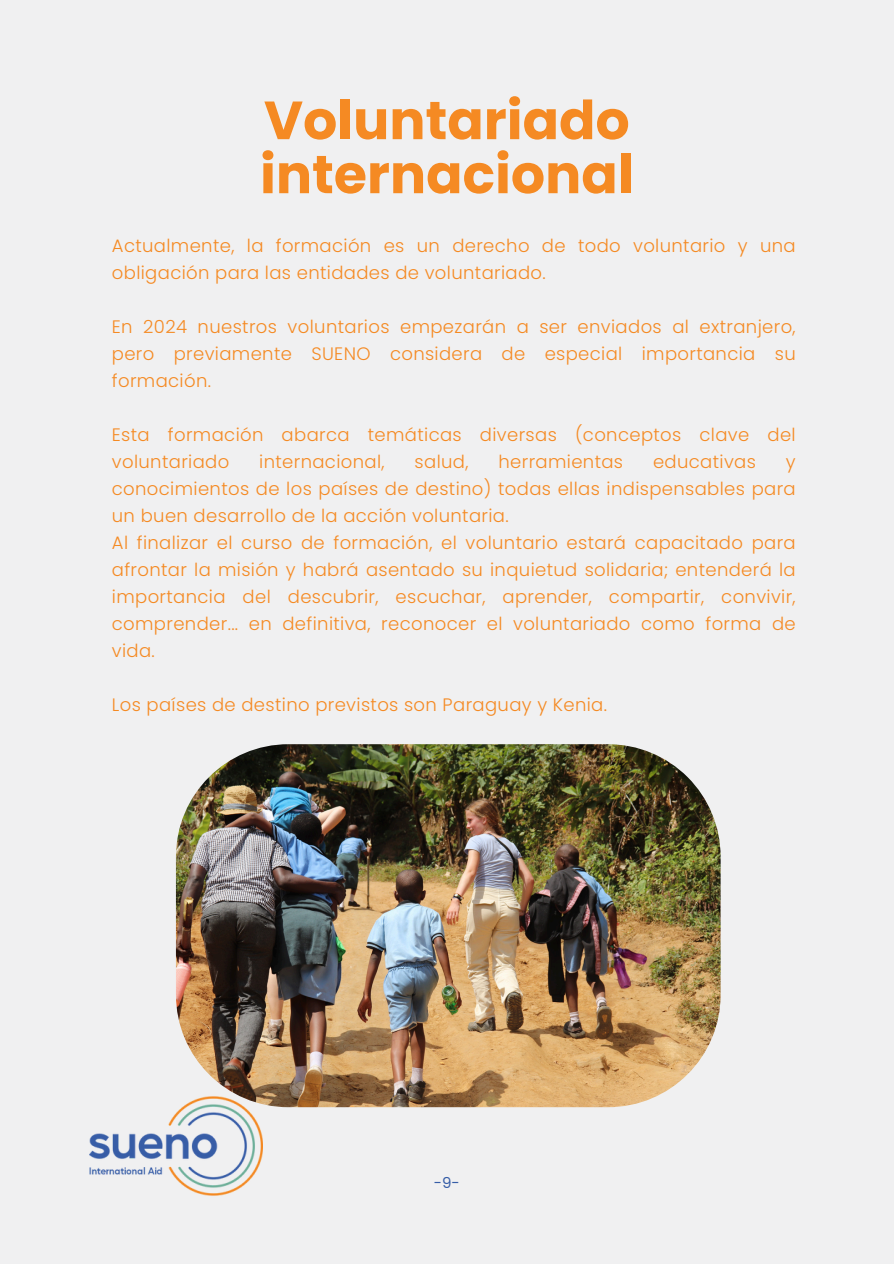
<style>
.page{position:relative;width:894px;height:1264px;background:#fff}
.page>*{position:absolute;margin:0;border:0;box-sizing:border-box;transform-origin:0 0}
.t1{font:700 53.7px/54px "Poppins";color:#f58a23}
.t2{font:300 18px/27px "Poppins";letter-spacing:.02em;color:#f58a23}
.t3{font:15px "Poppins";color:#365da7}
</style>
<div class="page">
<div style="left:0;top:0;width:893px;height:1263px;background:#f0f0f1"></div>
<img style="left:89px;top:1107px;width:174px;height:89px">
<img style="left:176px;top:744px;width:544px;height:363px">
<p class="t1" style="left:260px;top:93px;width:375px">Voluntariado internacional</p>
<h2 class="t2" style="left:112px;top:232px;width:685px">Actualmente, la formación es un derecho de todo voluntario y una obligación para las entidades de voluntariado.</h2>
<h2 class="t2" style="left:112px;top:313px;width:685px;text-align:justify">En 2024 nuestros voluntarios empezarán a ser enviados al extranjero, pero previamente SUENO considera de especial importancia su formación.</h2>
<h2 class="t2" style="left:112px;top:421px;width:685px">Esta formación abarca temáticas diversas (conceptos clave del voluntariado</h2>
<h2 class="t2" style="left:259px;top:448px;width:127px">internacional,</h2>
<h2 class="t2" style="left:414px;top:448px;width:55px">salud,</h2>
<h2 class="t2" style="left:498px;top:448px;width:126px">herramientas</h2>
<h2 class="t2" style="left:653px;top:448px;width:104px">educativas</h2>
<h2 class="t2" style="left:112px;top:448px;width:685px;text-indent:673px">y conocimientos de los países de destino) todas ellas indispensables para un buen desarrollo de la acción voluntaria.<br>Al finalizar el curso de formación, el voluntario estará capacitado para afrontar la misión y habrá asentado su inquietud solidaria; entenderá la importancia del descubrir, escuchar, aprender, compartir, convivir, comprender... en definitiva, reconocer el voluntariado como forma de vida.</h2>
<p class="t2" style="left:112px;top:691px;width:496px">Los países de destino previstos son Paraguay y Kenia.</p>
<p class="t3" style="left:433px;top:1171px;width:27px">-9-</p>
</div>
